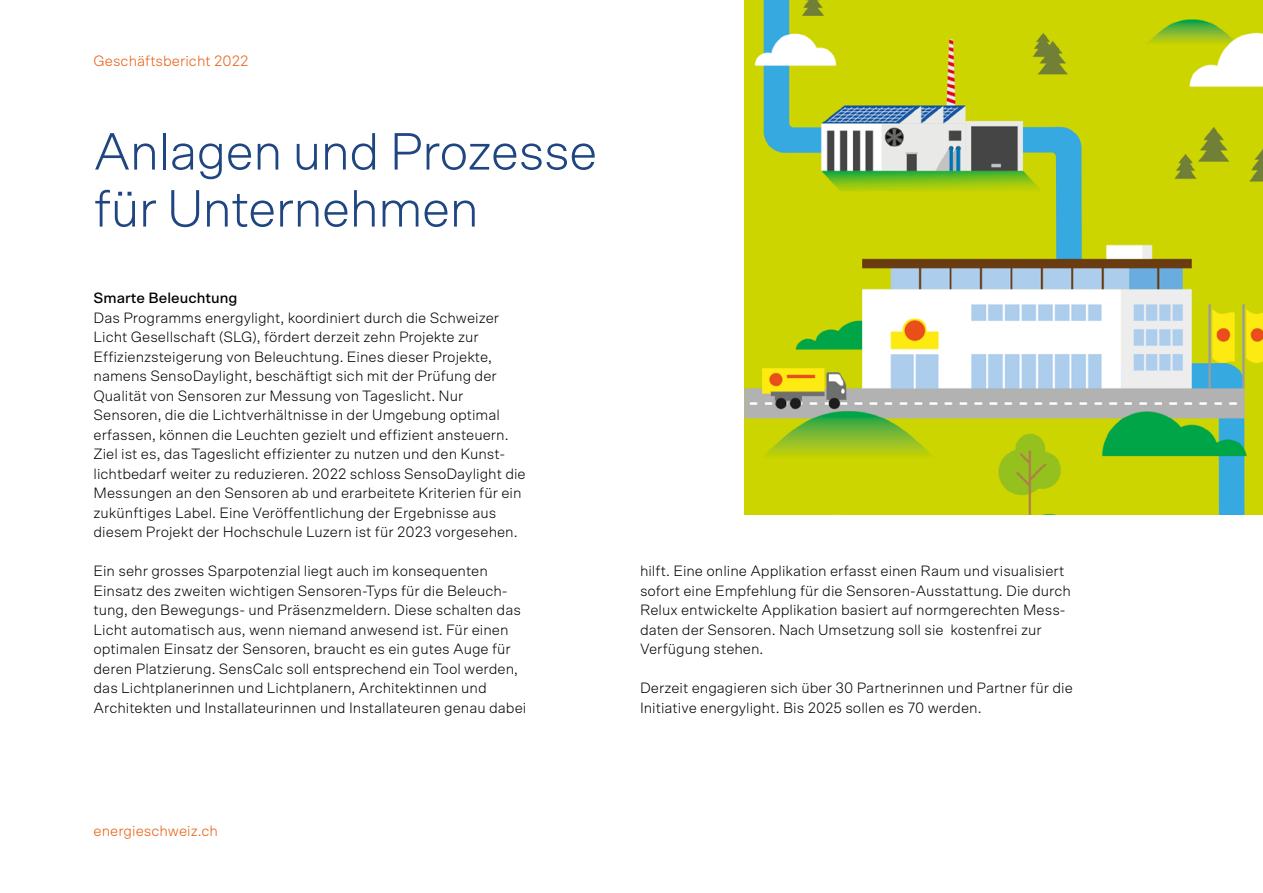
<style>
.page{position:relative;width:1263px;height:893px;background:#fff}
.page>*{position:absolute;margin:0;border:0;box-sizing:border-box;transform-origin:0 0}
.t1{font:300 52.5px/57px "Scto Grotesk A";letter-spacing:-.02em;color:#204682}
.t2{font:300 15px/19.5px "Scto Grotesk A";color:#000}
.t3{font:300 15px "Scto Grotesk A";color:#ea5b0b}
.t4{font:500 15px "Scto Grotesk A";color:#000}
</style>
<div class="page">
<img style="left:745px;top:0;width:518px;height:514px">
<p class="t3" style="left:94px;top:52px;width:156px">Geschäftsbericht 2022</p>
<h1 class="t1" style="left:94px;top:122px;width:506px">Anlagen und Prozesse für Unternehmen</h1>
<p class="t4" style="left:94px;top:289px;width:145px">Smarte Beleuchtung</p>
<p class="t2" style="left:94px;top:307px;width:434px">Das Programms energylight, koordiniert durch die Schweizer Licht Gesellschaft (SLG), fördert derzeit zehn Projekte zur Effizienzsteigerung von Beleuchtung. Eines dieser Projekte, namens SensoDaylight, beschäftigt sich mit der Prüfung der Qualität von Sensoren zur Messung von Tageslicht. Nur Sensoren, die die Lichtverhältnisse in der Umgebung optimal erfassen, können die Leuchten gezielt und effizient ansteuern.<br>Ziel ist es, das Tageslicht effizienter zu nutzen und den Kunst&shy;lichtbedarf weiter zu reduzieren. 2022 schloss SensoDaylight die Messungen an den Sensoren ab und erarbeitete Kriterien für ein zukünftiges Label. Eine Veröffentlichung der Ergebnisse aus diesem Projekt der Hochschule Luzern ist für 2023 vorgesehen.</p>
<p class="t2" style="left:94px;top:561px;width:434px">Ein sehr grosses Sparpotenzial liegt auch im konsequenten Einsatz des zweiten wichtigen Sensoren-Typs für die Beleuch&shy;tung, den Bewegungs- und Präsenzmeldern. Diese schalten das Licht automatisch aus, wenn niemand anwesend ist. Für einen optimalen Einsatz der Sensoren, braucht es ein gutes Auge für deren Platzierung. SensCalc soll entsprechend ein Tool werden, das Lichtplanerinnen und Lichtplanern, Architektinnen und Architekten und Installateurinnen und Installateuren genau dabei</p>
<p class="t3" style="left:94px;top:822px;width:126px">energieschweiz.ch</p>
<p class="t2" style="left:640px;top:561px;width:432px">hilft. Eine online Applikation erfasst einen Raum und visualisiert sofort eine Empfehlung für die Sensoren-Ausstattung. Die durch Relux entwickelte Applikation basiert auf normgerechten Mess&shy;daten der Sensoren. Nach Umsetzung soll sie kostenfrei zur Verfügung stehen.</p>
<p class="t2" style="left:640px;top:678px;width:434px">Derzeit engagieren sich über 30 Partnerinnen und Partner für die<br>Initiative energylight. Bis 2025 sollen es 70 werden.</p>
</div>
